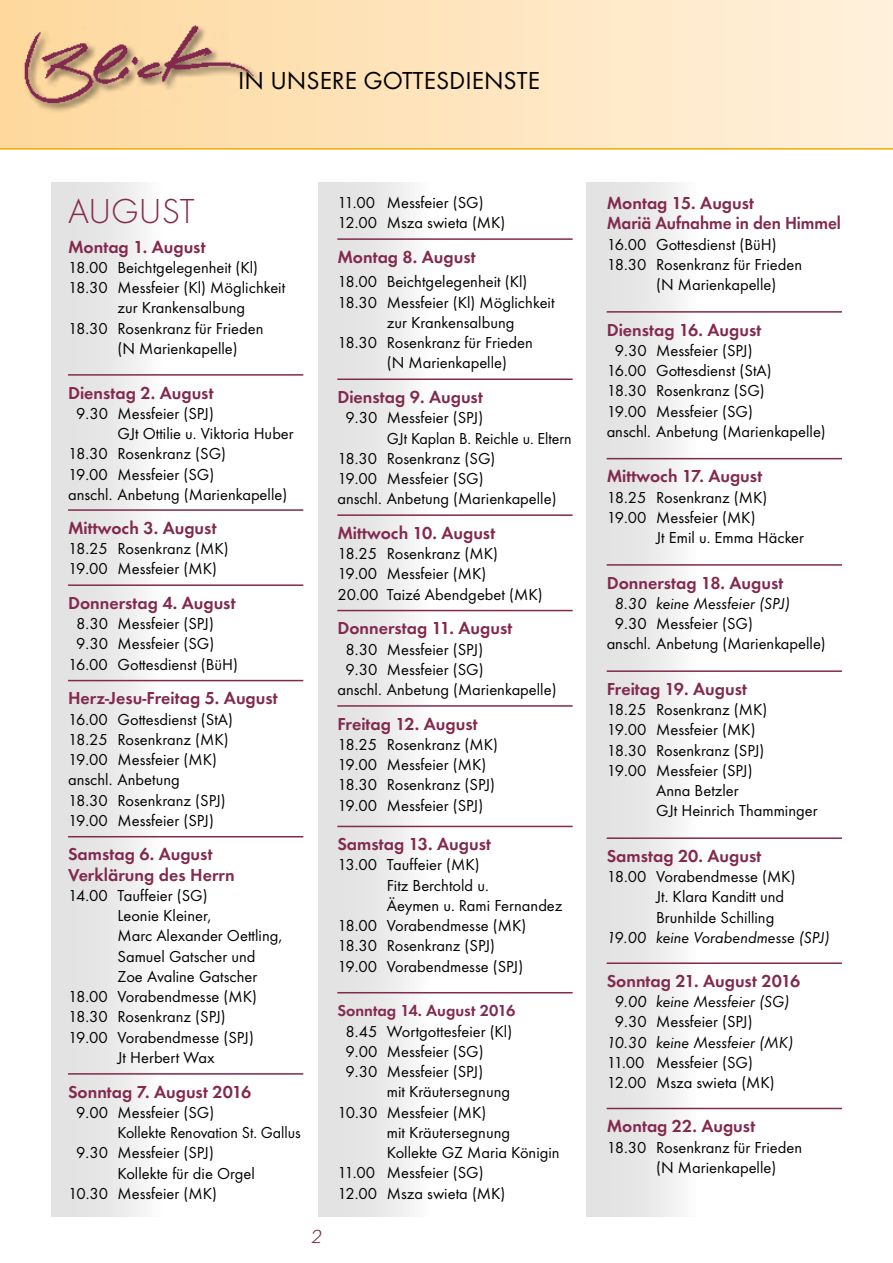
<style>
.page{position:relative;width:893px;height:1263px;background:#fff}
.page>*{position:absolute;margin:0;border:0;box-sizing:border-box;transform-origin:0 0}
.t1{font:300 36px "Function";color:#82294e}
.t2{font:25.5px "Function";color:#000}
.t3{font:700 18px/20.2px "Function";color:#82294e}
.t4{font:italic 300 18px "Limerick";color:#82294e}
.t5{font:16.5px/20.2px "Function";color:#000}
.t6{font:italic 16.5px "Function";color:#000}
.t7{font:700 16.5px "Function";color:#82294e}
</style>
<div class="page">
<div style="left:0;top:0;width:893px;height:149px;background:linear-gradient(to right,#fed89d,#fff1dd)"></div>
<div style="left:51px;top:183px;width:111px;height:1033px;background:linear-gradient(to right,#ddd,#f8f7f7)"></div>
<div style="left:319px;top:183px;width:110px;height:1033px;background:linear-gradient(to right,#ddd,#f7f7f7)"></div>
<div style="left:587px;top:183px;width:110px;height:1033px;background:linear-gradient(to right,#ddd,#f7f7f7)"></div>
<div style="left:22px;top:24px;width:241px;height:89px;background:#000;opacity:.55"></div>
<img style="left:18px;top:5px;width:240px;height:105px">
<hr style="left:68px;top:374px;width:235px;height:2px;background:#82294e">
<hr style="left:68px;top:509px;width:235px;height:2px;background:#82294e">
<hr style="left:68px;top:584px;width:235px;height:2px;background:#82294e">
<hr style="left:68px;top:680px;width:235px;height:1px;background:#82294e">
<hr style="left:68px;top:836px;width:235px;height:1px;background:#82294e">
<hr style="left:68px;top:1073px;width:235px;height:2px;background:#82294e">
<hr style="left:337px;top:238px;width:236px;height:2px;background:#82294e">
<hr style="left:337px;top:378px;width:236px;height:2px;background:#82294e">
<hr style="left:337px;top:514px;width:236px;height:2px;background:#82294e">
<hr style="left:337px;top:610px;width:236px;height:1px;background:#82294e">
<hr style="left:337px;top:705px;width:236px;height:2px;background:#82294e">
<hr style="left:337px;top:826px;width:236px;height:1px;background:#82294e">
<hr style="left:337px;top:992px;width:236px;height:1px;background:#82294e">
<hr style="left:607px;top:311px;width:235px;height:2px;background:#82294e">
<hr style="left:607px;top:458px;width:235px;height:1px;background:#82294e">
<hr style="left:607px;top:564px;width:235px;height:2px;background:#82294e">
<hr style="left:607px;top:670px;width:235px;height:2px;background:#82294e">
<hr style="left:607px;top:837px;width:235px;height:2px;background:#82294e">
<hr style="left:607px;top:962px;width:235px;height:2px;background:#82294e">
<hr style="left:607px;top:1108px;width:235px;height:1px;background:#82294e">
<hr style="left:0;top:148px;width:893px;height:2px;background:#f1ab00">
<h2 class="t2" style="left:238px;top:66px;width:303px">IN UNSERE GOTTESDIENSTE</h2>
<h1 class="t1" style="left:68px;top:191px;width:128px">AUGUST</h1>
<p class="t3" style="left:68px;top:236px;width:139px">Montag 1. August</p>
<p class="t5" style="left:68px;top:257px;width:191px">18.00 Beichtgelegenheit (Kl)</p>
<p class="t5" style="left:68px;top:278px;width:219px">18.30 Messfeier (Kl) Möglichkeit</p>
<p class="t5" style="left:118px;top:298px;width:129px">zur Krankensalbung</p>
<p class="t5" style="left:68px;top:318px;width:197px">18.30 Rosenkranz für Frieden</p>
<p class="t5" style="left:118px;top:338px;width:122px">(N Marienkapelle)</p>
<p class="t3" style="left:68px;top:382px;width:147px">Dienstag 2. August</p>
<p class="t5" style="left:76px;top:403px;width:139px">9.30 Messfeier (SPJ)</p>
<p class="t5" style="left:118px;top:424px;width:178px">GJt Ottilie u. Viktoria Huber</p>
<p class="t5" style="left:68px;top:444px;width:160px">18.30 Rosenkranz (SG)</p>
<p class="t5" style="left:68px;top:464px;width:148px">19.00 Messfeier (SG)</p>
<p class="t5" style="left:68px;top:484px;width:221px">anschl. Anbetung (Marienkapelle)</p>
<p class="t3" style="left:68px;top:518px;width:150px">Mittwoch 3. August</p>
<p class="t5" style="left:68px;top:538px;width:162px">18.25 Rosenkranz (MK)<br>19.00 Messfeier (MK)</p>
<p class="t3" style="left:68px;top:593px;width:169px">Donnerstag 4. August</p>
<p class="t5" style="left:76px;top:614px;width:139px">8.30 Messfeier (SPJ)</p>
<p class="t5" style="left:76px;top:634px;width:140px">9.30 Messfeier (SG)</p>
<p class="t5" style="left:68px;top:654px;width:171px">16.00 Gottesdienst (BüH)</p>
<p class="t3" style="left:68px;top:688px;width:211px">Herz-Jesu-Freitag 5. August</p>
<p class="t5" style="left:68px;top:709px;width:166px">16.00 Gottesdienst (StA)<br>18.25 Rosenkranz (MK)<br>19.00 Messfeier (MK) anschl. Anbetung<br>18.30 Rosenkranz (SPJ)<br>19.00 Messfeier (SPJ)</p>
<p class="t3" style="left:68px;top:844px;width:168px">Samstag 6. August<br>Verklärung des Herrn</p>
<p class="t5" style="left:68px;top:885px;width:141px">14.00 Tauffeier (SG)</p>
<p class="t5" style="left:118px;top:906px;width:95px">Leonie Kleiner,</p>
<p class="t5" style="left:118px;top:926px;width:166px">Marc Alexander Oettling,</p>
<p class="t5" style="left:118px;top:946px;width:140px">Samuel Gatscher und</p>
<p class="t5" style="left:118px;top:966px;width:141px">Zoe Avaline Gatscher</p>
<p class="t5" style="left:68px;top:987px;width:190px">18.00 Vorabendmesse (MK)</p>
<p class="t5" style="left:68px;top:1007px;width:159px">18.30 Rosenkranz (SPJ)</p>
<p class="t5" style="left:68px;top:1027px;width:187px">19.00 Vorabendmesse (SPJ)</p>
<p class="t5" style="left:118px;top:1047px;width:99px">Jt Herbert Wax</p>
<p class="t3" style="left:68px;top:1081px;width:185px">Sonntag 7. August 2016</p>
<p class="t5" style="left:76px;top:1102px;width:140px">9.00 Messfeier (SG)</p>
<p class="t5" style="left:118px;top:1122px;width:185px">Kollekte Renovation St. Gallus</p>
<p class="t5" style="left:76px;top:1143px;width:139px">9.30 Messfeier (SPJ)</p>
<p class="t5" style="left:118px;top:1163px;width:139px">Kollekte für die Orgel</p>
<p class="t5" style="left:68px;top:1183px;width:150px">10.30 Messfeier (MK)</p>
<p class="t4" style="left:310px;top:1226px;width:12px">2</p>
<p class="t5" style="left:337px;top:192px;width:170px">11.00 Messfeier (SG)<br>12.00 Msza swieta (MK)</p>
<p class="t3" style="left:337px;top:247px;width:140px">Montag 8. August</p>
<p class="t5" style="left:337px;top:272px;width:191px">18.00 Beichtgelegenheit (Kl)</p>
<p class="t5" style="left:337px;top:292px;width:219px">18.30 Messfeier (Kl) Möglichkeit</p>
<p class="t5" style="left:387px;top:312px;width:129px">zur Krankensalbung</p>
<p class="t5" style="left:337px;top:333px;width:197px">18.30 Rosenkranz für Frieden</p>
<p class="t5" style="left:387px;top:353px;width:122px">(N Marienkapelle)</p>
<p class="t3" style="left:337px;top:387px;width:147px">Dienstag 9. August</p>
<p class="t5" style="left:346px;top:408px;width:139px">9.30 Messfeier (SPJ)</p>
<p class="t5" style="left:387px;top:428px;width:186px">GJt Kaplan B. Reichle u. Eltern</p>
<p class="t5" style="left:337px;top:448px;width:160px">18.30 Rosenkranz (SG)</p>
<p class="t5" style="left:337px;top:468px;width:148px">19.00 Messfeier (SG)</p>
<p class="t5" style="left:337px;top:489px;width:221px">anschl. Anbetung (Marienkapelle)</p>
<p class="t3" style="left:337px;top:523px;width:159px">Mittwoch 10. August</p>
<p class="t5" style="left:337px;top:544px;width:207px">18.25 Rosenkranz (MK)<br>19.00 Messfeier (MK)<br>20.00 Taizé Abendgebet (MK)</p>
<p class="t3" style="left:337px;top:618px;width:177px">Donnerstag 11. August</p>
<p class="t5" style="left:346px;top:639px;width:139px">8.30 Messfeier (SPJ)</p>
<p class="t5" style="left:346px;top:659px;width:140px">9.30 Messfeier (SG)</p>
<p class="t5" style="left:337px;top:679px;width:221px">anschl. Anbetung (Marienkapelle)</p>
<p class="t3" style="left:337px;top:713px;width:142px">Freitag 12. August</p>
<p class="t5" style="left:337px;top:734px;width:162px">18.25 Rosenkranz (MK)<br>19.00 Messfeier (MK)<br>18.30 Rosenkranz (SPJ)<br>19.00 Messfeier (SPJ)</p>
<p class="t3" style="left:337px;top:834px;width:155px">Samstag 13. August</p>
<p class="t5" style="left:337px;top:855px;width:144px">13.00 Tauffeier (MK)</p>
<p class="t5" style="left:387px;top:875px;width:103px">Fitz Berchtold u.</p>
<p class="t5" style="left:387px;top:895px;width:177px">Äeymen u. Rami Fernandez</p>
<p class="t5" style="left:337px;top:916px;width:190px">18.00 Vorabendmesse (MK)</p>
<p class="t5" style="left:337px;top:936px;width:159px">18.30 Rosenkranz (SPJ)</p>
<p class="t5" style="left:337px;top:956px;width:187px">19.00 Vorabendmesse (SPJ)</p>
<p class="t7" style="left:337px;top:1001px;width:180px">Sonntag 14. August 2016</p>
<p class="t5" style="left:346px;top:1021px;width:168px">8.45 Wortgottesfeier (Kl)<br>9.00 Messfeier (SG)<br>9.30 Messfeier (SPJ)</p>
<p class="t5" style="left:337px;top:1082px;width:174px;text-indent:50px">mit Kräutersegnung<br>10.30 Messfeier (MK)</p>
<p class="t5" style="left:387px;top:1122px;width:125px">mit Kräutersegnung</p>
<p class="t5" style="left:387px;top:1143px;width:174px">Kollekte GZ Maria Königin</p>
<p class="t5" style="left:337px;top:1163px;width:148px">11.00 Messfeier (SG)</p>
<p class="t5" style="left:337px;top:1183px;width:170px">12.00 Msza swieta (MK)</p>
<p class="t3" style="left:607px;top:193px;width:236px">Montag 15. August<br>Mariä Aufnahme in den Himmel</p>
<p class="t5" style="left:607px;top:234px;width:171px">16.00 Gottesdienst (BüH)</p>
<p class="t5" style="left:607px;top:254px;width:197px">18.30 Rosenkranz für Frieden</p>
<p class="t5" style="left:656px;top:275px;width:122px">(N Marienkapelle)</p>
<p class="t3" style="left:607px;top:319px;width:156px">Dienstag 16. August</p>
<p class="t5" style="left:607px;top:340px;width:221px;text-indent:8px">9.30 Messfeier (SPJ)<br>16.00 Gottesdienst (StA)<br>18.30 Rosenkranz (SG)<br>19.00 Messfeier (SG)<br>anschl. Anbetung (Marienkapelle)</p>
<p class="t3" style="left:607px;top:466px;width:157px">Mittwoch 17. August</p>
<p class="t5" style="left:607px;top:487px;width:162px">18.25 Rosenkranz (MK)</p>
<p class="t5" style="left:607px;top:507px;width:150px">19.00 Messfeier (MK)</p>
<p class="t5" style="left:656px;top:528px;width:149px">Jt Emil u. Emma Häcker</p>
<p class="t3" style="left:607px;top:572px;width:178px">Donnerstag 18. August</p>
<p class="t6" style="left:615px;top:594px;width:177px">8.30 keine Messfeier (SPJ)</p>
<p class="t5" style="left:607px;top:614px;width:221px;text-indent:8px">9.30 Messfeier (SG)<br>anschl. Anbetung (Marienkapelle)</p>
<p class="t3" style="left:607px;top:679px;width:142px">Freitag 19. August</p>
<p class="t5" style="left:607px;top:700px;width:162px">18.25 Rosenkranz (MK)</p>
<p class="t5" style="left:607px;top:720px;width:150px">19.00 Messfeier (MK)</p>
<p class="t5" style="left:607px;top:740px;width:159px">18.30 Rosenkranz (SPJ)</p>
<p class="t5" style="left:607px;top:760px;width:147px">19.00 Messfeier (SPJ)</p>
<p class="t5" style="left:656px;top:781px;width:84px">Anna Betzler</p>
<p class="t5" style="left:656px;top:801px;width:163px">GJt Heinrich Thamminger</p>
<p class="t3" style="left:607px;top:846px;width:156px">Samstag 20. August</p>
<p class="t5" style="left:656px;top:867px;width:141px;text-indent:-50px">18.00 Vorabendmesse (MK)<br>Jt. Klara Kanditt und<br>Brunhilde Schilling</p>
<p class="t6" style="left:607px;top:928px;width:225px">19.00 keine Vorabendmesse (SPJ)</p>
<p class="t3" style="left:607px;top:971px;width:195px">Sonntag 21. August 2016</p>
<p class="t6" style="left:615px;top:992px;width:176px">9.00 keine Messfeier (SG)</p>
<p class="t5" style="left:615px;top:1012px;width:139px">9.30 Messfeier (SPJ)</p>
<p class="t6" style="left:607px;top:1033px;width:188px">10.30 keine Messfeier (MK)</p>
<p class="t5" style="left:607px;top:1052px;width:170px">11.00 Messfeier (SG)<br>12.00 Msza swieta (MK)</p>
<p class="t3" style="left:607px;top:1116px;width:150px">Montag 22. August</p>
<p class="t5" style="left:656px;top:1137px;width:147px;text-indent:-50px">18.30 Rosenkranz für Frieden (N Marienkapelle)</p>
</div>
